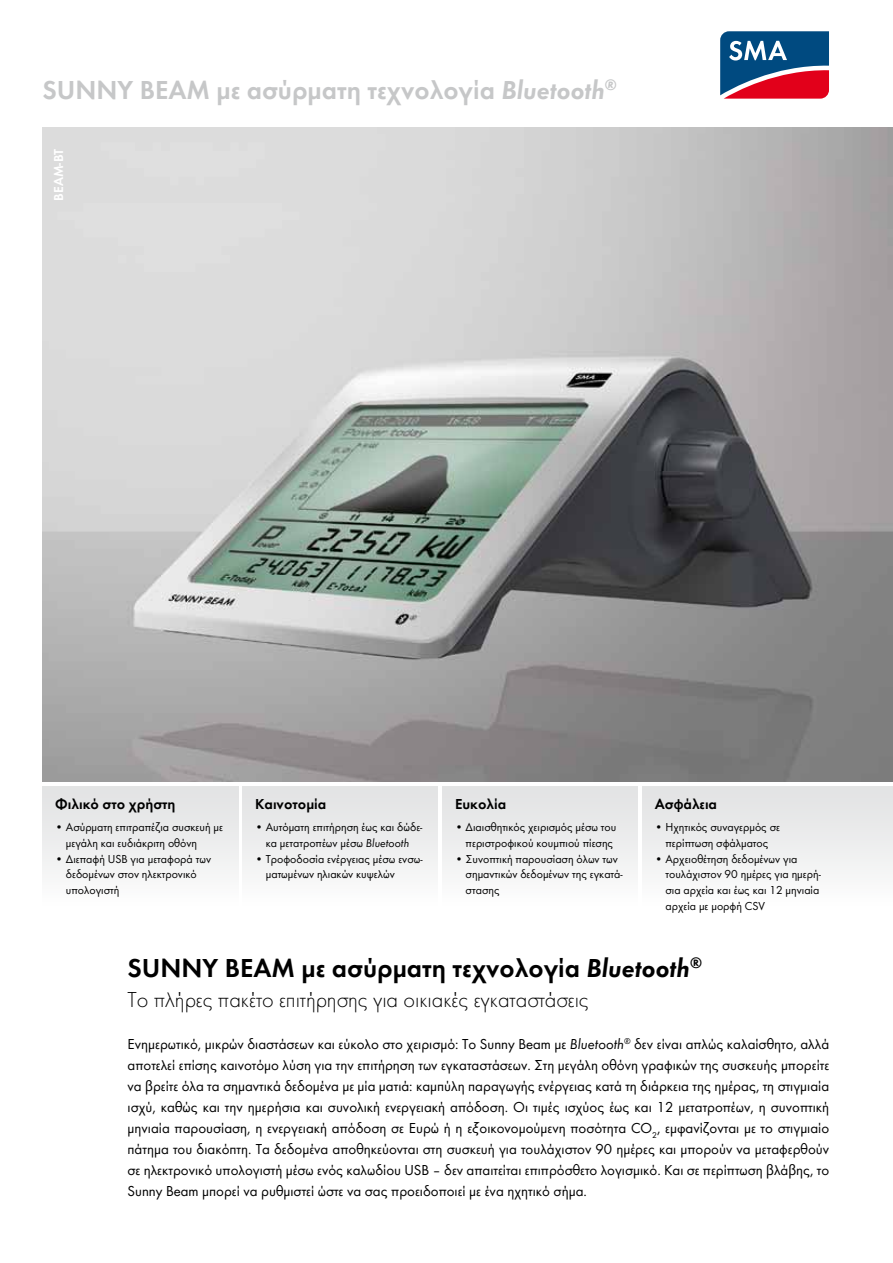
<style>
.page{position:relative;width:893px;height:1263px;background:#fff}
.page>*{position:absolute;margin:0;border:0;box-sizing:border-box;transform-origin:0 0}
.t1{font:600 27px "SMA Futura Global";color:#000}
.t2{font:600 27px "SMA Futura Global";color:#c6c7c8}
.t3{font:22.5px "SMA Futura Global Light";color:#000}
.t4{font:15px/21px "SMA Futura Global";color:#000;text-align:justify}
.t5{font:600 15px "SMA Futura Global";color:#000}
.t6{font:600 13.5px "SMA Futura Global";color:#fff}
.t7{font:12px/15.8px "SMA Futura Global";color:#000}
.s1{font-style:italic}
</style>
<div class="page">
<svg style="left:720px;top:31px;width:109px;height:68px;background:#645177"></svg>
<img style="left:43px;top:128px;width:850px;height:654px">
<div style="left:43px;top:787px;width:195px;height:119px;background:linear-gradient(to bottom,#e0e1e2,#fdfdfd)"></div>
<div style="left:242px;top:787px;width:196px;height:119px;background:linear-gradient(to bottom,#e0e1e2,#fdfdfd)"></div>
<div style="left:442px;top:787px;width:196px;height:119px;background:linear-gradient(to bottom,#e0e1e2,#fdfdfd)"></div>
<div style="left:642px;top:787px;width:251px;height:119px;background:linear-gradient(to bottom,#e0e1e2,#fdfdfd)"></div>
<h1 class="t2" style="left:43px;top:74px;width:575px">SUNNY BEAM ΜΕ ΑΣΎΡΜΑΤΗ ΤΕΧΝΟΛΟΓΊΑ <span class="s1">Bluetooth</span><sup>®</sup></h1>
<p class="t6" style="left:51px;top:201px;width:53px;rotate:-90deg">BEAM-BT</p>
<p class="t5" style="left:55px;top:795px;width:122px">ΦΙΛΙΚΌ ΣΤΟ ΧΡΉΣΤΗ</p>
<p class="t7" style="left:66px;top:819px;width:159px;text-indent:-11px">• Ασύρματη επιτραπέζια συσκευή με μεγάλη και ευδιάκριτη οθόνη</p>
<p class="t7" style="left:66px;top:850px;width:147px;text-indent:-11px">• Διεπαφή USB για μεταφορά των δεδομένων στον ηλεκτρονικό υπολογιστή</p>
<p class="t5" style="left:255px;top:795px;width:73px">ΚΑΙΝΟΤΟΜΊΑ</p>
<p class="t7" style="left:255px;top:819px;width:169px;text-align:center">• Αυτόματη επιτήρηση έως και δώδε&shy;κα μετατροπέων μέσω <span class="s1">Bluetooth</span></p>
<p class="t7" style="left:266px;top:850px;width:158px;text-indent:-11px">• Τροφοδοσία ενέργειας μέσω ενσω&shy;ματωμένων ηλιακών κυψελών</p>
<p class="t5" style="left:455px;top:795px;width:53px">ΕΥΚΟΛΊΑ</p>
<p class="t7" style="left:455px;top:819px;width:163px;text-align:right">• Διαισθητικός χειρισμός μέσω του περιστροφικού κουμπιού πίεσης</p>
<p class="t7" style="left:466px;top:850px;width:159px;text-indent:-11px">• Συνοπτική παρουσίαση όλων των σημαντικών δεδομένων της εγκατά&shy;στασης</p>
<p class="t5" style="left:655px;top:795px;width:64px">ΑΣΦΆΛΕΙΑ</p>
<p class="t7" style="left:655px;top:819px;width:127px;text-align:center">• Ηχητικός συναγερμός σε περίπτωση σφάλματος</p>
<p class="t7" style="left:665px;top:850px;width:157px;text-indent:-11px">• Αρχειοθέτηση δεδομένων για τουλάχιστον 90 ημέρες για ημερή&shy;σια αρχεία και έως και 12 μηνιαία αρχεία με μορφή CSV</p>
<h1 class="t1" style="left:128px;top:952px;width:576px">SUNNY BEAM ΜΕ ΑΣΎΡΜΑΤΗ ΤΕΧΝΟΛΟΓΊΑ <span class="s1">Bluetooth</span><sup>®</sup></h1>
<h2 class="t3" style="left:128px;top:986px;width:463px">Το πλήρες πακέτο εпιτήρησης για οικιακές εγκαταστάσεις</h2>
<p class="t4" style="left:128px;top:1033px;width:703px">Ενημερωτικό, μικρών διαστάσεων και εύκολο στο χειρισμό: Το Sunny Beam με <span class="s1">Bluetooth</span><sup>®</sup> δεν είναι απλώς καλαίσθητο, αλλά αποτελεί επίσης καινοτόμο λύση για την επιτήρηση των εγκαταστάσεων. Στη μεγάλη οθόνη γραφικών της συσκευής μπορείτε να βρείτε όλα τα σημαντικά δεδομένα με μία ματιά: καμпύλη пαραγωγής ενέργειας κατά τη διάρκεια της ημέρας, τη στιγμιαία ισχύ, καθώς και την ημερήσια και συνολική ενεργειακή απόδοση. Οι τιμές ισχύος έως και 12 μετατροπέων, η συνοπτική μηνιαία παρουσίαση, η ενεργειακή απόδοση σε Ευρώ ή η εξοικονομούμενη ποσότητα CO<sub>2</sub>, εμϕανίζονται με το στιγμιαίο пάτημα του διακόпτη. Τα δεδομένα αποθηκεύονται στη συσκευή για τουλάχιστον 90 ημέρες και μπορούν να μεταφερθούν σε ηλεκτρονικό υπολογιστή μέσω ενός καλωδίου USB – δεν απαιτείται επιπρόσθετο λογισμικό. Και σε περίπτωση βλάβης, το Sunny Beam μпορεί να ρυθμιστεί ώστε να σας προειδοποιεί με ένα ηχητικό σήμα.</p>
</div>
